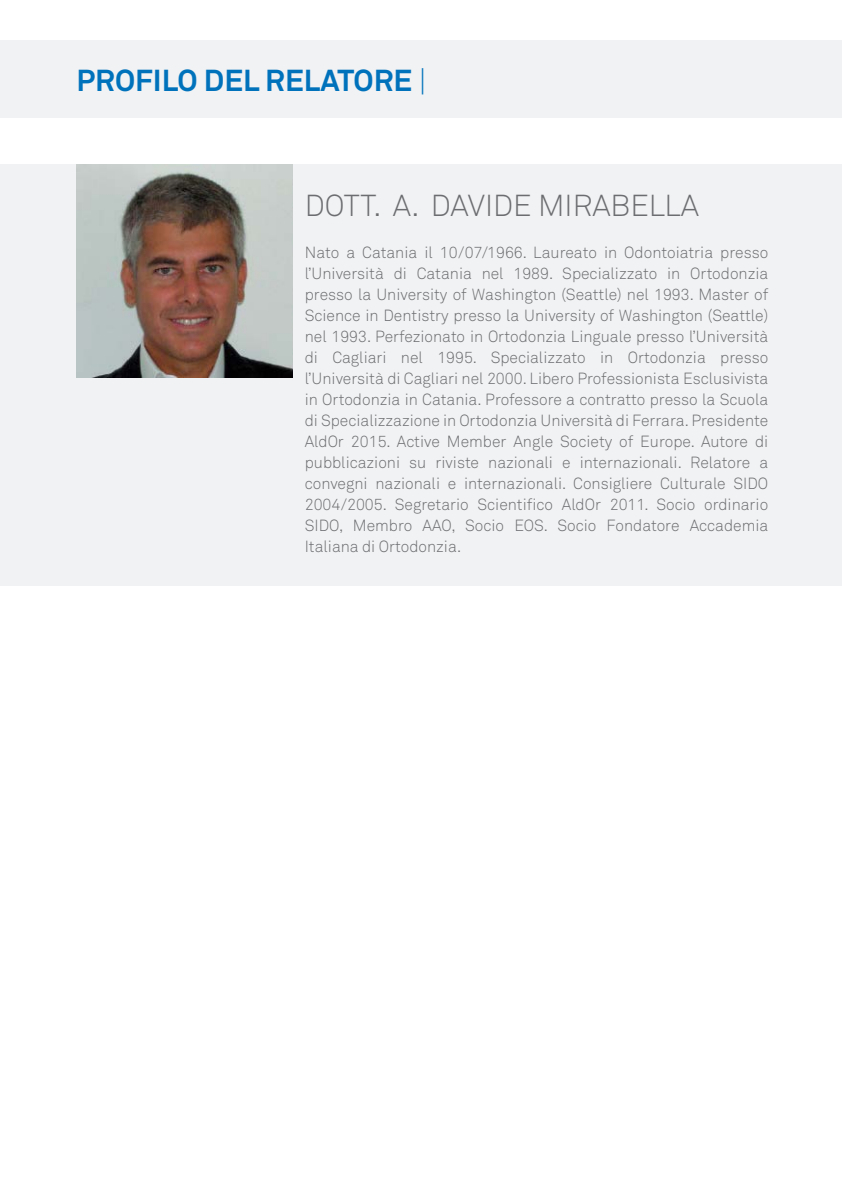
<style>
.page{position:relative;width:842px;height:1191px;background:#fff}
.page>*{position:absolute;margin:0;border:0;box-sizing:border-box;transform-origin:0 0}
.t1{font:300 30px "Akkurat";color:#6c6d70}
.t2{font:700 30px "Akkurat";color:#0072bc}
.t3{font:300 16px/21px "Akkurat";color:#6c6d70;text-align:justify}
.s1{font-weight:300}
</style>
<div class="page">
<div style="left:0;top:40px;width:842px;height:78px;background:#f1f2f3"></div>
<div style="left:0;top:164px;width:842px;height:422px;background:#f1f2f3"></div>
<img style="left:77px;top:164px;width:215px;height:213px">
<h1 class="t2" style="left:77px;top:62px;width:351px">PROFILO DEL RELATORE <span class="s1">|</span></h1>
<h1 class="t1" style="left:305px;top:188px;width:396px">DOTT. A. DAVIDE MIRABELLA</h1>
<p class="t3" style="left:305px;top:242px;width:465px">Nato a Catania il 10/07/1966. Laureato in Odontoiatria presso l’Università di Catania nel 1989. Specializzato in Ortodonzia presso la University of Washington (Seattle) nel 1993. Master of Science in Dentistry presso la University of Washington (Seattle) nel 1993. Perfezionato in Ortodonzia Linguale presso l’Università di Cagliari nel 1995. Specializzato in Ortodonzia presso l’Università di Cagliari nel 2000. Libero Professionista Esclusivista in Ortodonzia in Catania. Professore a contratto presso la Scuola di Specializzazione in Ortodonzia Università di Ferrara. Presidente AldOr 2015. Active Member Angle Society of Europe. Autore di pubblicazioni su riviste nazionali e internazionali. Relatore a convegni nazionali e internazionali. Consigliere Culturale SIDO 2004/2005. Segretario Scientifico AldOr 2011. Socio ordinario SIDO, Membro AAO, Socio EOS. Socio Fondatore Accademia Italiana di Ortodonzia.</p>
</div>
